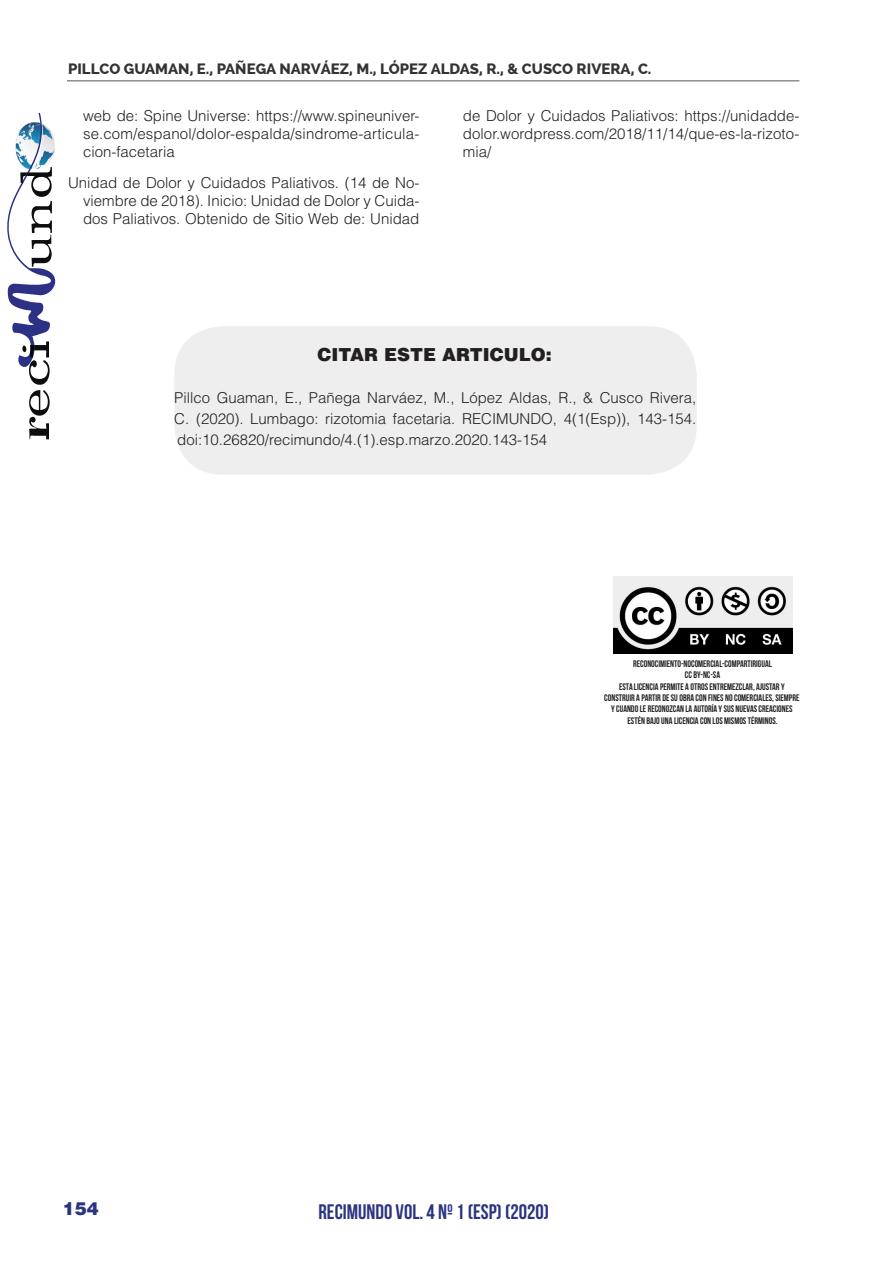
<style>
.page{position:relative;width:893px;height:1263px;background:#fff}
.page>*{position:absolute;margin:0;border:0;box-sizing:border-box;transform-origin:0 0}
.t1{font:21px "Bebas Neue";color:#2b3481}
.t2{font:900 18px "Helvetica LT Std";color:#231f20}
.t3{font:900 18px "Helvetica LT Std";color:#2b3481}
.t4{font:300 15px/18px "Helvetica LT Std";color:#231f20;text-align:justify}
.t5{font:800 15px "Raleway";color:#333}
.t6{font:700 9.45px/11.4px "Bebas Neue";color:#231f20;text-align:center}
</style>
<div class="page">
<hr style="left:67px;top:80px;width:732px;height:1px;background:#545557">
<svg style="left:7px;top:113px;width:48px;height:326px"></svg>
<div style="left:174px;top:326px;width:523px;height:149px;background:#edeeed;border-radius:49px"></div>
<img style="left:613px;top:577px;width:179px;height:76px">
<p class="t5" style="left:68px;top:61px;width:585px">PILLCO GUAMAN, E., PAÑEGA NARVÁEZ, M., LÓPEZ ALDAS, R., &amp; CUSCO RIVERA, C.</p>
<p class="t4" style="left:83px;top:107px;width:338px">web de: Spine Universe: https://www.spineuniver&shy;se.com/espanol/dolor-espalda/sindrome-articula&shy;cion-facetaria</p>
<p class="t4" style="left:83px;top:174px;width:338px;text-indent:-15px">Unidad de Dolor y Cuidados Paliativos. (14 de No&shy;viembre de 2018). Inicio: Unidad de Dolor y Cuida&shy;dos Paliativos. Obtenido de Sitio Web de: Unidad</p>
<p class="t4" style="left:463px;top:107px;width:338px">de Dolor y Cuidados Paliativos: https://unidadde&shy;dolor.wordpress.com/2018/11/14/que-es-la-rizoto&shy;mia/</p>
<p class="t2" style="left:317px;top:342px;width:236px">CITAR ESTE ARTICULO:</p>
<p class="t4" style="left:174px;top:387px;width:524px;line-height:21px">Pillco Guaman, E., Pañega Narváez, M., López Aldas, R., &amp; Cusco Rivera, C. (2020). Lumbago: rizotomia facetaria. RECIMUNDO, 4(1(Esp)), 143-154. doi:10.26820/recimundo/4.(1).esp.marzo.2020.143-154</p>
<p class="t6" style="left:604px;top:658px;width:197px">RECONOCIMIENTO-NOCOMERCIAL-COMPARTIRIGUAL<br>CC BY-NC-SA<br>ESTA LICENCIA PERMITE A OTROS ENTREMEZCLAR, AJUSTAR Y CONSTRUIR A PARTIR DE SU OBRA CON FINES NO COMERCIALES, SIEMPRE Y CUANDO LE RECONOZCAN LA AUTORÍA Y SUS NUEVAS CREACIONES ESTÉN BAJO UNA LICENCIA CON LOS MISMOS TÉRMINOS.</p>
<p class="t3" style="left:63px;top:1197px;width:38px">154</p>
<h1 class="t1" style="left:318px;top:1200px;width:232px">RECIMUNDO VOL. 4 Nº 1 (ESP) (2020)</h1>
</div>
